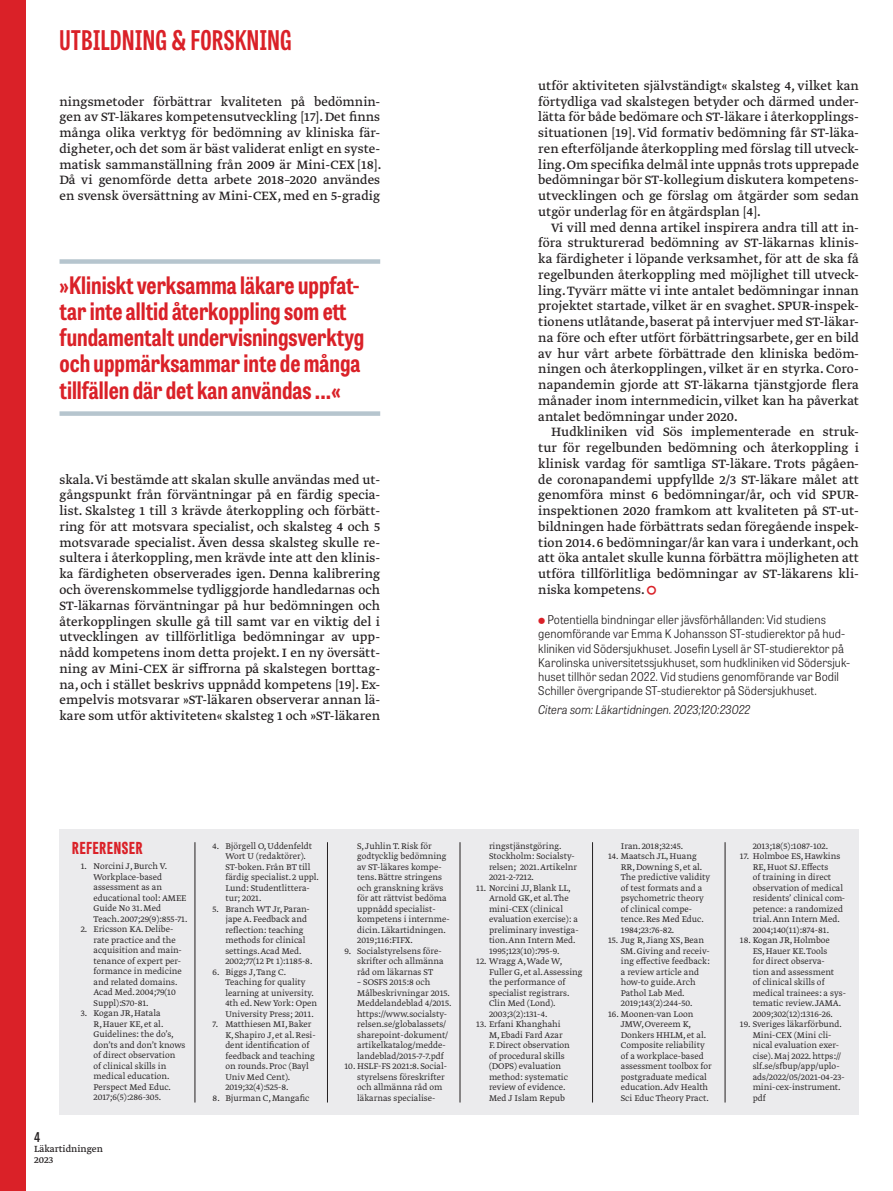
<style>
.page{position:relative;width:893px;height:1191px;background:#fff}
.page>*{position:absolute;margin:0;border:0;box-sizing:border-box;transform-origin:0 0}
.t1{font:700 27px "Tablet Gothic Compressed";letter-spacing:.02em;color:#da2128}
.Ryckcitat_rött{font:700 24px/26.2px "Tablet Gothic Condensed";color:#da2128}
.Rubrik_fakta_röd_ref{font:800 16.5px "Tablet Gothic Compressed";letter-spacing:.045em;color:#da2128}
.Brödtext_m_indrag{font:14.25px/15.8px "Greta Text Pro Regular Min";color:#231f20;text-align:justify}
.t2{font:600 13.5px "Tablet Gothic Condensed";color:#231f20}
.Bindningar_eller_jäv{font:300 12px/14.2px "Tablet Gothic Narrow";letter-spacing:.005em;color:#231f20}
.Citera_som{font:italic 300 12px "Tablet Gothic Narrow";color:#231f20}
.t3{font:10.5px/10.5px "Greta Text Pro";color:#231f20}
.t4{font:9.75px/10.5px "Greta Text Pro Light Min";color:#231f20}
.s1{color:#da2128}
</style>
<div class="page">
<div style="left:0;top:0;width:26px;height:1191px;background:#da2128"></div>
<div style="left:60px;top:829px;width:799px;height:285px;background:#ebebed"></div>
<hr style="left:195px;top:842px;width:1px;height:260px;background:#231f20">
<hr style="left:460px;top:842px;width:1px;height:260px;background:#231f20">
<hr style="left:327px;top:842px;width:1px;height:260px;background:#231f20">
<hr style="left:592px;top:842px;width:1px;height:260px;background:#231f20">
<hr style="left:725px;top:842px;width:1px;height:260px;background:#231f20">
<div style="left:60px;top:259px;width:320px;height:5px;background:#b6c5ce"></div>
<div style="left:60px;top:411px;width:320px;height:5px;background:#b6c5ce"></div>
<h1 class="t1" style="left:60px;top:22px;width:234px">UTBILDNING &amp; FORSKNING</h1>
<p class="Brödtext_m_indrag" style="left:60px;top:94px;width:324px;text-align:left">ningsmetoder förbättrar kvaliteten på bedömnin&shy;gen av ST-läkares kompetensutveckling [17]. Det finns många olika verktyg för bedömning av kliniska fär&shy;digheter, och det som är bäst validerat enligt en syste&shy;matisk sammanställning från 2009 är Mini-CEX [18].<br>Då vi genomförde detta arbete 2018–2020 användes en svensk översättning av Mini-CEX, med en 5-gradig</p>
<p class="Ryckcitat_rött" style="left:60px;top:271px;width:306px">»Kliniskt verksamma läkare uppfat&shy;tar inte alltid återkoppling som ett fundamentalt undervisningsverktyg och uppmärksammar inte de många tillfällen där det kan användas ...«</p>
<p class="Brödtext_m_indrag" style="left:60px;top:472px;width:322px">skala. Vi bestämde att skalan skulle användas med ut&shy;gångspunkt från förväntningar på en färdig specia&shy;list. Skalsteg 1 till 3 krävde återkoppling och förbätt&shy;ring för att motsvara specialist, och skalsteg 4 och 5 motsvarade specialist. Även dessa skalsteg skulle re&shy;sultera i återkoppling, men krävde inte att den klinis&shy;ka färdigheten observerades igen. Denna kalibrering och överenskommelse tydliggjorde handledarnas och ST-läkarnas förväntningar på hur bedömningen och återkopplingen skulle gå till samt var en viktig del i utvecklingen av tillförlitliga bedömningar av upp&shy;nådd kompetens inom detta projekt. I en ny översätt&shy;ning av Mini-CEX är siffrorna på skalstegen borttag&shy;na, och i stället beskrivs uppnådd kompetens [19]. Ex&shy;empelvis motsvarar »ST-läkaren observerar annan lä&shy;kare som utför aktiviteten« skalsteg 1 och »ST-läkaren</p>
<p class="Brödtext_m_indrag" style="left:538px;top:78px;width:322px">utför aktiviteten självständigt« skalsteg 4, vilket kan förtydliga vad skalstegen betyder och därmed under&shy;lätta för både bedömare och ST-läkare i återkopplings&shy;situationen [19]. Vid formativ bedömning får ST-läka&shy;ren efterföljande återkoppling med förslag till utveck&shy;ling. Om specifika delmål inte uppnås trots upprepade bedömningar bör ST-kollegium diskutera kompetens&shy;utvecklingen och ge förslag om åtgärder som sedan utgör underlag för en åtgärdsplan [4].</p>
<p class="Brödtext_m_indrag" style="left:538px;top:220px;width:322px;text-indent:13px">Vi vill med denna artikel inspirera andra till att in&shy;föra strukturerad bedömning av ST-läkarnas klinis&shy;ka färdigheter i löpande verksamhet, för att de ska få regelbunden återkoppling med möjlighet till utveck&shy;ling. Tyvärr mätte vi inte antalet bedömningar innan projektet startade, vilket är en svaghet. SPUR-inspek&shy;tionens utlåtande, baserat på intervjuer med ST-läkar&shy;na före och efter utfört förbättringsarbete, ger en bild av hur vårt arbete förbättrade den kliniska bedöm&shy;ningen och återkopplingen, vilket är en styrka. Coro&shy;napandemin gjorde att ST-läkarna tjänstgjorde flera månader inom internmedicin, vilket kan ha påverkat antalet bedömningar under 2020.</p>
<p class="Brödtext_m_indrag" style="left:538px;top:425px;width:322px;text-indent:13px">Hudkliniken vid Sös implementerade en struk&shy;tur för regelbunden bedömning och återkoppling i klinisk vardag för samtliga ST-läkare. Trots pågåen&shy;de coronapandemi uppfyllde 2/3 ST-läkare målet att genomföra minst 6 bedömningar/år, och vid SPUR&shy;inspektionen 2020 framkom att kvaliteten på ST-ut&shy;bildningen hade förbättrats sedan föregående inspek&shy;tion 2014. 6 bedömningar/år kan vara i underkant, och att öka antalet skulle kunna förbättra möjligheten att utföra tillförlitliga bedömningar av ST-läkarens kli&shy;niska kompetens. <span class="s1">▲</span></p>
<p class="Bindningar_eller_jäv" style="left:538px;top:612px;width:313px;text-indent:9px">Potentiella bindningar eller jävsförhållanden: Vid studiens genomförande var Emma K Johansson ST-studierektor på hud&shy;kliniken vid Södersjukhuset. Josefin Lysell är ST-studierektor på Karolinska universitetssjukhuset, som hudkliniken vid Södersjuk&shy;huset tillhör sedan 2022. Vid studiens genomförande var Bodil Schiller övergripande ST-studierektor på Södersjukhuset.</p>
<p class="Citera_som" style="left:538px;top:701px;width:214px">Citera som: Läkartidningen. 2023;120:23022</p>
<p class="Rubrik_fakta_röd_ref" style="left:72px;top:836px;width:72px">REFERENSER</p>
<p class="t4" style="left:94px;top:861px;width:95px;text-indent:-13px">1. Norcini J, Burch V.<br>Workplace-based assessment as an educational tool: AMEE<br>Guide No 31. Med<br>Teach. 2007;29(9):855-71.</p>
<p class="t4" style="left:94px;top:924px;width:90px;text-indent:-13px">2. Ericsson KA. Delibe&shy;rate practice and the acquisition and main&shy;tenance of expert per&shy;formance in medicine and related domains.<br>Acad Med. 2004;79(10<br>Suppl):S70-81.</p>
<p class="t4" style="left:94px;top:1008px;width:93px;text-indent:-13px">3. Kogan JR, Hatala<br>R, Hauer KE, et al.<br>Guidelines: the do’s, don’ts and don’t knows of direct observation of clinical skills in medical education.<br>Perspect Med Educ.<br>2017;6(5):286-305.</p>
<h3 class="t2" style="left:34px;top:1127px;width:8px">4</h3>
<p class="t3" style="left:34px;top:1144px;width:70px">Läkartidningen<br>2023</p>
<p class="t4" style="left:225px;top:841px;width:95px;text-indent:-13px">4. Björgell O, Uddenfeldt<br>Wort U (redaktörer).<br>ST-boken. Från BT till färdig specialist. 2 uppl.<br>Lund: Studentlittera&shy;tur; 2021.</p>
<p class="t4" style="left:225px;top:904px;width:89px;text-indent:-13px">5. Branch WT Jr, Paran&shy;jape A. Feedback and reflection: teaching methods for clinical settings. Acad Med.<br>2002;77(12 Pt 1):1185-8.</p>
<p class="t4" style="left:225px;top:967px;width:93px;text-indent:-13px">6. Biggs J, Tang C.<br>Teaching for quality learning at university.<br>4th ed. New York: Open<br>University Press; 2011.</p>
<p class="t4" style="left:225px;top:1019px;width:92px;text-indent:-13px">7. Matthiesen MI, Baker<br>K, Shapiro J, et al. Resi&shy;dent identification of feedback and teaching on rounds. Proc (Bayl<br>Univ Med Cent).<br>2019;32(4):525-8.</p>
<p class="t4" style="left:213px;top:1093px;width:98px">8. Bjurman C, Mangafic</p>
<p class="t4" style="left:357px;top:841px;width:94px">S, Juhlin T. Risk för godtycklig bedömning av ST-läkares kompe&shy;tens. Bättre stringens och granskning krävs för att rättvist bedöma uppnådd specialist&shy;kompetens i internme&shy;dicin. Läkartidningen.<br>2019;116:FIFX.</p>
<p class="t4" style="left:357px;top:946px;width:88px;text-indent:-13px">9. Socialstyrelsens före&shy;skrifter och allmänna råd om läkarnas ST</p>
<p class="t4" style="left:357px;top:977px;width:96px">– SOSFS 2015:8 och<br>Målbeskrivningar 2015.<br>Meddelandeblad 4/2015. https://www.socialsty&shy;relsen.se/globalassets/ sharepoint-dokument/ artikelkatalog/medde&shy;landeblad/2015-7-7.pdf</p>
<p class="t4" style="left:357px;top:1061px;width:91px;text-indent:-13px">10. HSLF-FS 2021:8. Social&shy;styrelsens föreskrifter och allmänna råd om läkarnas specialise-</p>
<p class="t4" style="left:489px;top:841px;width:89px">ringstjänstgöring.<br>Stockholm: Socialsty&shy;relsen; 2021. Artikelnr<br>2021-2-7212.</p>
<p class="t4" style="left:489px;top:883px;width:91px;text-indent:-13px">11. Norcini JJ, Blank LL,<br>Arnold GK, et al. The mini-CEX (clinical evaluation exercise): a preliminary investiga&shy;tion. Ann Intern Med.<br>1995;123(10):795-9.</p>
<p class="t4" style="left:489px;top:956px;width:95px;text-indent:-13px">12. Wragg A, Wade W,<br>Fuller G, et al. Assessing the performance of specialist registrars.<br>Clin Med (Lond).<br>2003;3(2):131-4.</p>
<p class="t4" style="left:489px;top:1019px;width:82px;text-indent:-13px">13. Erfani Khanghahi<br>M, Ebadi Fard Azar<br>F. Direct observation of procedural skills (DOPS) evaluation method: systematic review of evidence.<br>Med J Islam Repub</p>
<p class="t4" style="left:621px;top:841px;width:64px">Iran. 2018;32:45.</p>
<p class="t4" style="left:621px;top:851px;width:91px;text-indent:-13px">14. Maatsch JL, Huang<br>RR, Downing S, et al.<br>The predictive validity of test formats and a psychometric theory of clinical compe&shy;tence. Res Med Educ.<br>1984;23:76-82.</p>
<p class="t4" style="left:621px;top:935px;width:90px;text-indent:-13px">15. Jug R, Jiang XS, Bean<br>SM. Giving and receiv&shy;ing effective feedback: a review article and how-to guide. Arch<br>Pathol Lab Med.<br>2019;143(2):244-50.</p>
<p class="t4" style="left:621px;top:1009px;width:92px;text-indent:-13px">16. Moonen-van Loon<br>JMW, Overeem K,<br>Donkers HHLM, et al.<br>Composite reliability of a workplace-based assessment toolbox for postgraduate medical education. Adv Health<br>Sci Educ Theory Pract.</p>
<p class="t4" style="left:753px;top:841px;width:77px">2013;18(5):1087-102.</p>
<p class="t4" style="left:753px;top:851px;width:94px;text-indent:-13px">17. Holmboe ES, Hawkins<br>RE, Huot SJ. Effects<br>of training in direct observation of medical residents’ clinical com&shy;petence: a randomized trial. Ann Intern Med.<br>2004;140(11):874-81.</p>
<p class="t4" style="left:753px;top:935px;width:95px;text-indent:-13px">18. Kogan JR, Holmboe<br>ES, Hauer KE. Tools<br>for direct observa-<br>tion and assessment<br>of clinical skills of medical trainees: a sys&shy;tematic review. JAMA.<br>2009;302(12):1316-26.</p>
<p class="t4" style="left:753px;top:1019px;width:94px;text-indent:-13px">19. Sveriges läkarförbund.<br>Mini-CEX (Mini cli&shy;nical evaluation exer&shy;cise). Maj 2022. https:// slf.se/sfbup/app/uplo&shy;ads/2022/05/2021-04-23- mini-cex-instrument. pdf</p>
</div>
